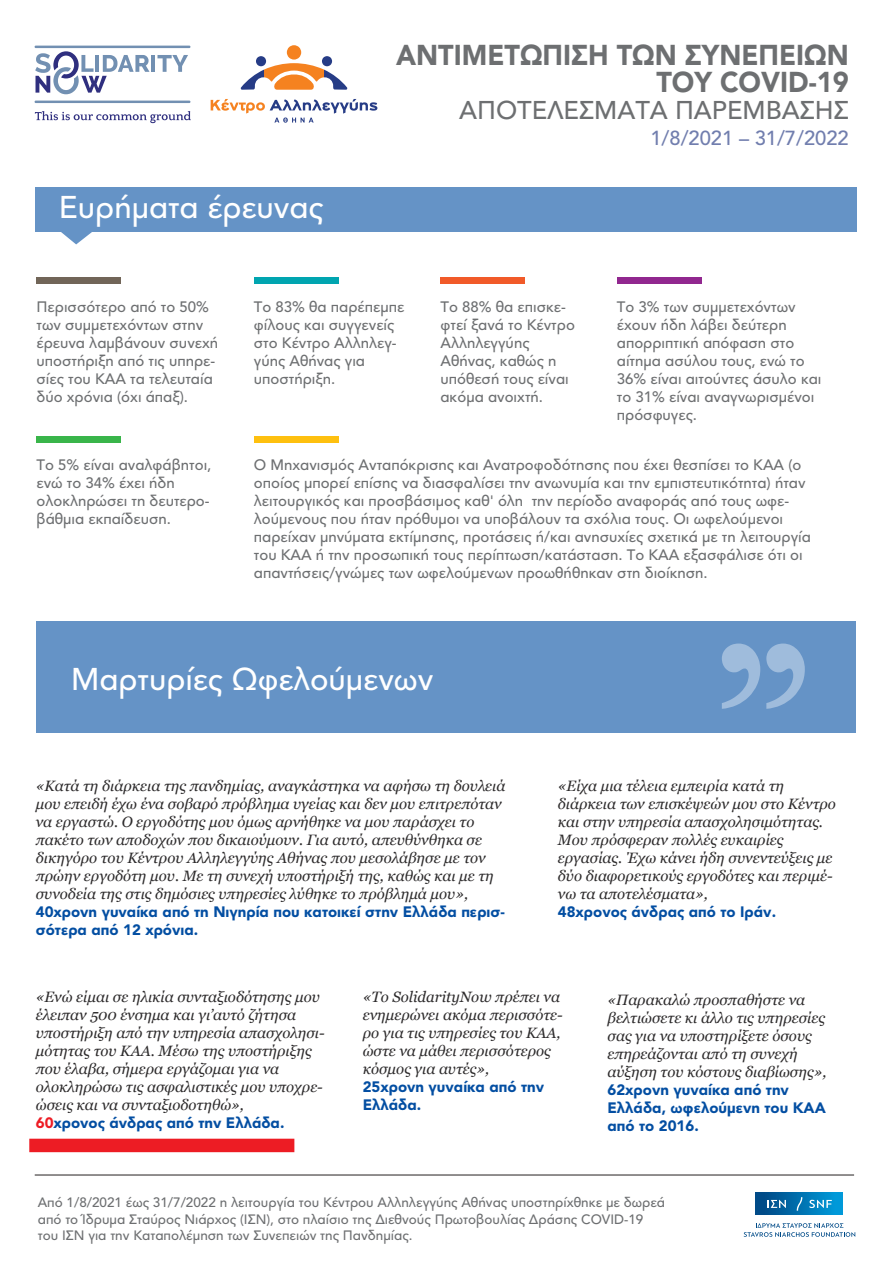
<style>
.page{position:relative;width:893px;height:1263px;background:#fff}
.page>*{position:absolute;margin:0;border:0;box-sizing:border-box;transform-origin:0 0}
.t1{font:500 31.2px "Avenir Greek";color:#fff}
.t2{font:900 28.5px/27px "Avenir Greek";color:#6d6f71;text-align:right;scale:.95 1}
.t3{font:500 25.5px "Avenir Greek";color:#6d6f71}
.t4{font:500 20.1px "Avenir Greek";color:#717eae}
.t5{font:italic 15px/18px "Georgia";color:#2d2b2c}
.t6{font:500 15px/18px "Avenir Greek";color:#6d6f71}
.t7{font:500 13.5px/16.2px "Avenir Greek";color:#6d6f71}
.s1{font-family:"Avenir Greek";font-weight:900;font-style:normal;color:#034ea2}
.s2{font-family:"Avenir Greek";font-weight:900;font-style:normal;color:#ed1c24}
</style>
<div class="page">
<div style="left:35px;top:187px;width:822px;height:45px;background:#6593c6"></div>
<svg style="left:61px;top:232px;width:31px;height:12px"></svg>
<div style="left:36px;top:621px;width:819px;height:112px;background:#6593c6"></div>
<svg style="left:722px;top:643px;width:83px;height:66px"></svg>
<div style="left:37px;top:278px;width:84px;height:6px;background:#716558"></div>
<div style="left:37px;top:437px;width:84px;height:6px;background:#39b54a"></div>
<div style="left:254px;top:437px;width:84px;height:6px;background:#fec00f"></div>
<div style="left:254px;top:278px;width:84px;height:6px;background:#00a5b0"></div>
<div style="left:440px;top:278px;width:85px;height:6px;background:#f15a29"></div>
<div style="left:617px;top:278px;width:84px;height:6px;background:#91278f"></div>
<hr style="left:152px;top:55px;width:3px;height:17px;background:#7290b2">
<svg style="left:157px;top:55px;width:31px;height:17px"></svg>
<svg style="left:35px;top:111px;width:156px;height:12px"></svg>
<svg style="left:35px;top:51px;width:115px;height:43px"></svg>
<hr style="left:35px;top:46px;width:155px;height:2px;background:#7290b2">
<hr style="left:35px;top:101px;width:155px;height:2px;background:#7290b2">
<svg style="left:744px;top:1223px;width:111px;height:14px"></svg>
<div style="left:756px;top:1193px;width:87px;height:22px;background:linear-gradient(to right,#014480,#01a0df)"></div>
<svg style="left:767px;top:1200px;width:19px;height:8px"></svg>
<svg style="left:809px;top:1200px;width:23px;height:8px"></svg>
<svg style="left:797px;top:1197px;width:5px;height:14px"></svg>
<hr style="left:35px;top:1174px;width:819px;height:1px;background:#231f20">
<svg style="left:241px;top:45px;width:106px;height:45px"></svg>
<svg style="left:211px;top:99px;width:166px;height:24px"></svg>
<div style="left:29px;top:1139px;width:265px;height:13px;background:#ed1c24"></div>
<p class="t1" style="left:59px;top:190px;width:266px">Ευρήµατα έρευνας</p>
<p class="t2" style="left:396px;top:42px;width:478px">ΑΝΤΙΜΕΤΩΠΙΣΗ ΤΩΝ ΣΥΝΕΠΕΙΩΝ<br>ΤΟΥ COVID-19</p>
<p class="t3" style="left:459px;top:96px;width:391px">ΑΠΟΤΕΛΕΣΜΑΤΑ ΠΑΡΕΜΒΑΣΗΣ</p>
<p class="t4" style="left:650px;top:127px;width:200px">1/8/2021 – 31/7/2022</p>
<p class="t6" style="left:37px;top:299px;width:183px">Περισσότερο από το 50% των συµµετεχόντων στην έρευνα λαµβάνουν συνεχή υποστήριξη από τις υπηρε&shy;σίες του ΚΑΑ τα τελευταία δύο χρόνια (όχι άπαξ).</p>
<p class="t6" style="left:440px;top:299px;width:136px">Το 88% θα επισκε&shy;φτεί ξανά το Κέντρο<br>Αλληλεγγύης<br>Αθήνας, καθώς η υπόθεσή τους είναι ακόµα ανοιχτή.</p>
<p class="t6" style="left:617px;top:299px;width:206px">Το 3% των συµµετεχόντων έχουν ήδη λάβει δεύτερη απορριπτική απόφαση στο αίτηµα ασύλου τους, ενώ το<br>36% είναι αιτούντες άσυλο και το 31% είναι αναγνωρισµένοι πρόσφυγες.</p>
<p class="t6" style="left:37px;top:456px;width:176px">Το 5% είναι αναλφάβητοι, ενώ το 34% έχει ήδη ολοκληρώσει τη δευτερο&shy;βάθµια εκπαίδευση.</p>
<p class="t6" style="left:254px;top:456px;width:559px">Ο Μηχανισµός Ανταπόκρισης και Ανατροφοδότησης που έχει θεσπίσει το ΚΑΑ (ο οποίος µπορεί επίσης να διασφαλίσει την ανωνυµία και την εµπιστευτικότητα) ήταν λειτουργικός και προσβάσιµος καθ' όλη την περίοδο αναφοράς από τους ωφε&shy;λούµενους που ήταν πρόθυµοι να υποβάλουν τα σχόλια τους. Οι ωφελούµενοι παρείχαν µηνύµατα εκτίµησης, προτάσεις ή/και ανησυχίες σχετικά µε τη λειτουργία του ΚΑΑ ή την προσωπική τους περίπτωση/κατάσταση. Το ΚΑΑ εξασφάλισε ότι οι απαντήσεις/γνώµες των ωφελούµενων προωθήθηκαν στη διοίκηση.</p>
<p class="t6" style="left:254px;top:299px;width:152px">Το 83% θα παρέπεµπε φίλους και συγγενείς στο Κέντρο Αλληλεγ&shy;γύης Αθήνας για υποστήριξη.</p>
<p class="t1" style="left:71px;top:662px;width:364px">Μαρτυρίες Ωφελούµενων</p>
<p class="t5" style="left:36px;top:776px;width:471px">«Κατά τη διάρκεια της πανδημίας, αναγκάστηκα να αφήσω τη δουλειά μου επειδή έχω ένα σοβαρό πρόβλημα υγείας και δεν μου επιτρεπόταν να εργαστώ. Ο εργοδότης μου όμως αρνήθηκε να μου παράσχει το πακέτο των αποδοχών που δικαιούμουν. Για αυτό, απευθύνθηκα σε δικηγόρο του Κέντρου Αλληλεγγύης Αθήνας που μεσολάβησε με τον πρώην εργοδότη μου. Με τη συνεχή υποστήριξή της, καθώς και με τη συνοδεία της στις δημόσιες υπηρεσίες λύθηκε το πρόβλημά μου», <span class="s1">40χρονη γυναίκα από τη Νιγηρία που κατοικεί στην Ελλάδα περισ&shy;σότερα από 12 χρόνια.</span></p>
<p class="t5" style="left:558px;top:776px;width:280px">«Είχα μια τέλεια εμπειρία κατά τη διάρκεια των επισκέψεών μου στο Κέντρο και στην υπηρεσία απασχολησιμότητας.<br>Μου πρόσφεραν πολλές ευκαιρίες εργασίας. Έχω κάνει ήδη συνεντεύξεις με δύο διαφορετικούς εργοδότες και περιμέ&shy;νω τα αποτελέσματα»,<br><span class="s1">48χρονος άνδρας από το Ιράν.</span></p>
<p class="t5" style="left:36px;top:987px;width:290px">«Ενώ είμαι σε ηλικία συνταξιοδότησης μου έλειπαν 500 ένσημα και γι’αυτό ζήτησα υποστήριξη από την υπηρεσία απασχολησι&shy;μότητας του ΚΑΑ. Μέσω της υποστήριξης που έλαβα, σήμερα εργάζομαι για να ολοκληρώσω τις ασφαλιστικές μου υποχρε&shy;ώσεις και να συνταξιοδοτηθώ»,<br><span class="s2">60</span><span class="s1">χρονος άνδρας από την Ελλάδα.</span></p>
<p class="t5" style="left:363px;top:987px;width:202px">«Το SolidarityNow πρέπει να ενημερώνει ακόμα περισσότε&shy;ρο για τις υπηρεσίες του ΚΑΑ, ώστε να μάθει περισσότερος κόσμος για αυτές»,<br><span class="s1">25χρονη γυναίκα από την<br>Ελλάδα.</span></p>
<p class="t5" style="left:607px;top:990px;width:221px">«Παρακαλώ προσπαθήστε να βελτιώσετε κι άλλο τις υπηρεσίες σας για να υποστηρίξετε όσους επηρεάζονται από τη συνεχή αύξηση του κόστους διαβίωσης»,<br><span class="s1">62χρονη γυναίκα από την<br>Ελλάδα, ωφελούµενη του ΚΑΑ από το 2016.</span></p>
<p class="t7" style="left:38px;top:1195px;width:629px">Από 1/8/2021 έως 31/7/2022 η λειτουργία του Κέντρου Αλληλεγγύης Αθήνας υποστηρίχθηκε µε δωρεά από το Ίδρυµα Σταύρος Νιάρχος (ΙΣΝ), στο πλαίσιο της ∆ιεθνούς Πρωτοβουλίας ∆ράσης COVID-19 του ΙΣΝ για την Καταπολέµηση των Συνεπειών της Πανδηµίας.</p>
</div>
